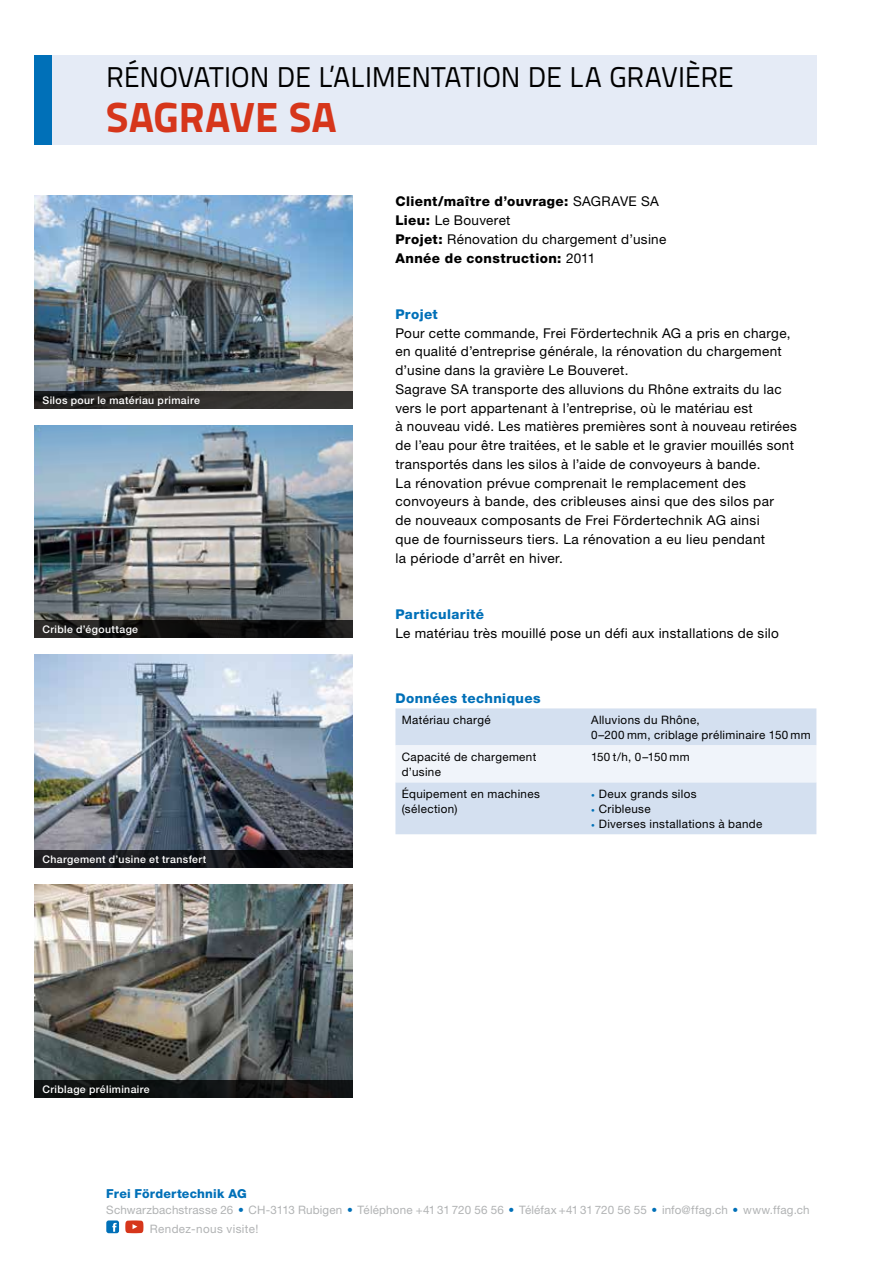
<style>
.page{position:relative;width:893px;height:1263px;background:#fff}
.page>*{position:absolute;margin:0;border:0;box-sizing:border-box;transform-origin:0 0}
.t1{font:800 42px "Titillium Text 22 L";letter-spacing:.005em;color:#d6361b}
.t2{font:28.5px "Titillium Text 22 L";letter-spacing:-.005em;color:#000}
.t3{font:13.5px/18.8px "Helvetica Neue";letter-spacing:.025em;color:#000}
.t4{font:800 13.5px/18.8px "Helvetica Neue";letter-spacing:.03em;color:#000}
.t5{font:800 13.5px "Helvetica Neue";letter-spacing:.03em;color:#0070b8}
.t6{font:800 12.3px "Helvetica Neue";letter-spacing:.015em;color:#0070b8}
.t7{font:11.7px/15px "Helvetica Neue";letter-spacing:.03em;color:#000}
.t8{font:11.7px/19.2px "Helvetica Neue";letter-spacing:.015em;color:#b1b3b4}
.t9{font:500 10.5px "Helvetica Neue";letter-spacing:.035em;color:#fff}
.s1{font-weight:400}
.s2{font-size:7.5px;color:#0070b8}
.s3{color:#0070b8}
</style>
<div class="page">
<div style="left:34px;top:55px;width:782px;height:90px;background:#dfe7f4"></div>
<div style="left:34px;top:55px;width:17px;height:90px;background:#0070b8"></div>
<svg style="left:106px;top:1220px;width:13px;height:13px"></svg>
<svg style="left:125px;top:1220px;width:18px;height:13px"></svg>
<img style="left:34px;top:884px;width:319px;height:196px">
<img style="left:34px;top:655px;width:319px;height:195px">
<img style="left:34px;top:425px;width:319px;height:196px">
<img style="left:34px;top:196px;width:319px;height:195px">
<div style="left:395px;top:708px;width:421px;height:126px;background:#d4e0f0"></div>
<div style="left:395px;top:745px;width:421px;height:37px;background:#f0f4fa"></div>
<svg style="left:34px;top:391px;width:319px;height:17px;background:#2c2b29"></svg>
<svg style="left:34px;top:621px;width:319px;height:17px;background:#141313"></svg>
<div style="left:34px;top:1080px;width:319px;height:17px;background:linear-gradient(to right,#0c1010,#141314)"></div>
<svg style="left:34px;top:850px;width:319px;height:17px;background:#16171a"></svg>
<h2 class="t2" style="left:106px;top:56px;width:629px">RÉNOVATION DE L’ALIMENTATION DE LA GRAVIÈRE</h2>
<h1 class="t1" style="left:106px;top:85px;width:232px">SAGRAVE SA</h1>
<p class="t9" style="left:43px;top:394px;width:159px">Silos pour le matériau primaire</p>
<p class="t9" style="left:43px;top:623px;width:97px">Crible d’égouttage</p>
<p class="t9" style="left:43px;top:853px;width:165px">Chargement d’usine et transfert</p>
<p class="t9" style="left:43px;top:1082px;width:109px">Criblage préliminaire</p>
<p class="t4" style="left:395px;top:192px;width:272px">Client/maître d’ouvrage: <span class="s1">SAGRAVE SA<br></span>Lieu: <span class="s1">Le Bouveret<br></span>Projet: <span class="s1">Rénovation du chargement d’usine<br></span>Année de construction: <span class="s1">2011</span></p>
<p class="t5" style="left:395px;top:306px;width:44px">Projet</p>
<p class="t3" style="left:395px;top:323px;width:403px">Pour cette commande, Frei Fördertechnik AG a pris en charge, en qualité d’entreprise générale, la rénovation du chargement d’usine dans la gravière Le Bouveret.<br>Sagrave SA transporte des alluvions du Rhône extraits du lac vers le port appartenant à l’entreprise, où le matériau est<br>à nouveau vidé. Les matières premières sont à nouveau retirées de l’eau pour être traitées, et le sable et le gravier mouillés sont transportés dans les silos à l’aide de convoyeurs à bande.<br>La rénovation prévue comprenait le remplacement des convoyeurs à bande, des cribleuses ainsi que des silos par<br>de nouveaux composants de Frei Fördertechnik AG ainsi<br>que de fournisseurs tiers. La rénovation a eu lieu pendant<br>la période d’arrêt en hiver.</p>
<p class="t5" style="left:395px;top:606px;width:90px">Particularité</p>
<p class="t3" style="left:395px;top:623px;width:385px">Le matériau très mouillé pose un défi aux installations de silo</p>
<p class="t5" style="left:395px;top:690px;width:147px">Données techniques</p>
<p class="t7" style="left:402px;top:712px;width:90px">Matériau chargé</p>
<p class="t7" style="left:591px;top:712px;width:221px">Alluvions du Rhône,<br>0–200 mm, criblage préliminaire 150 mm</p>
<p class="t7" style="left:402px;top:749px;width:136px">Capacité de chargement d’usine</p>
<p class="t7" style="left:591px;top:749px;width:100px">150 t/h, 0–150 mm</p>
<p class="t7" style="left:402px;top:786px;width:140px">Équipement en machines (sélection)</p>
<p class="t7" style="left:591px;top:786px;width:107px"><span class="s2">•</span> Deux grands silos</p>
<p class="t7" style="left:591px;top:801px;width:61px"><span class="s2">•</span> Cribleuse</p>
<p class="t7" style="left:591px;top:816px;width:173px"><span class="s2">•</span> Diverses installations à bande</p>
<p class="t6" style="left:106px;top:1186px;width:142px">Frei Fördertechnik AG</p>
<p class="t8" style="left:150px;top:1200px;width:661px;text-indent:-43px">Schwarzbachstrasse 26 <span class="s3">•</span> CH-3113 Rubigen <span class="s3">•</span> Téléphone +41 31 720 56 56 <span class="s3">•</span> Téléfax +41 31 720 56 55 <span class="s3">•</span> info@ffag.ch <span class="s3">•</span> www.ffag.ch<br>Rendez-nous visite!</p>
</div>
